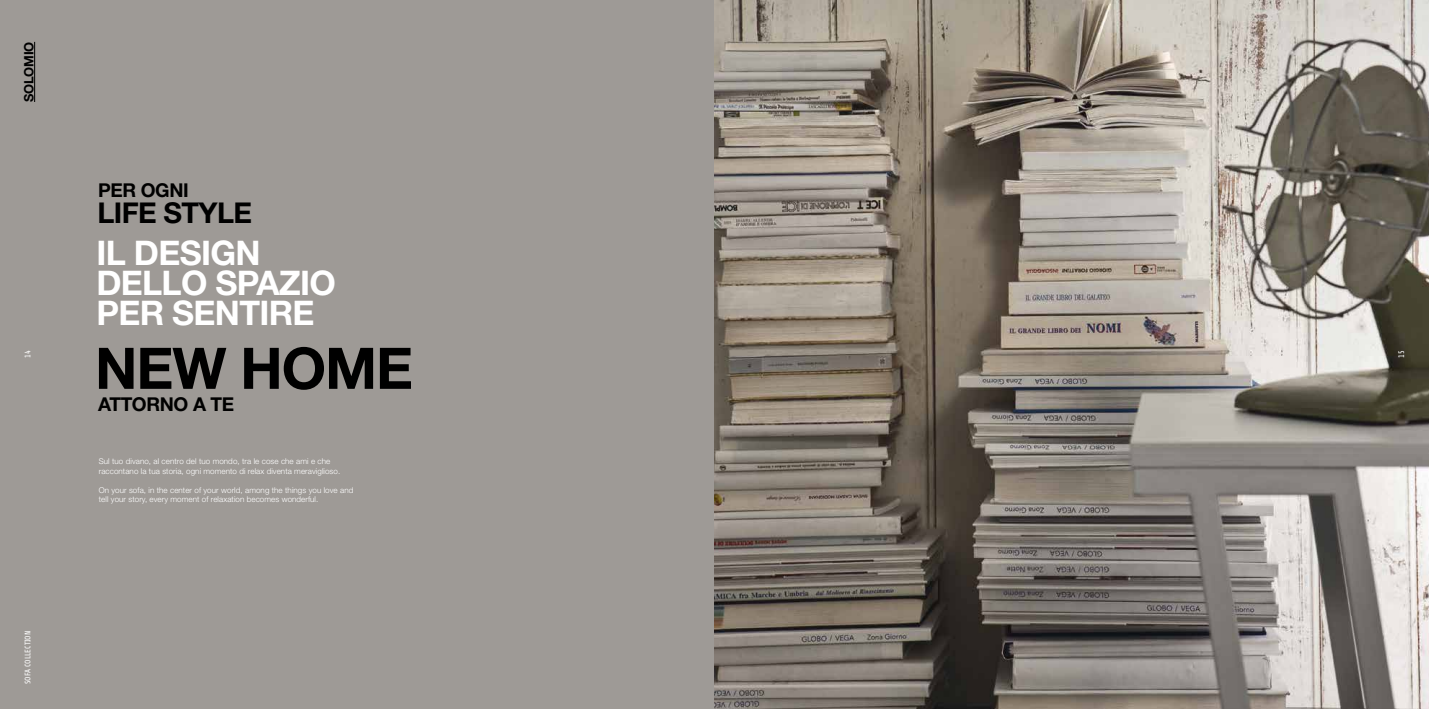
<style>
.page{position:relative;width:1429px;height:709px;background:#fff}
.page>*{position:absolute;margin:0;border:0;box-sizing:border-box;transform-origin:0 0}
.t1{font:700 57.4px "Helvetica Neue LT Std";letter-spacing:-.02em;color:#000}
.t2{font:700 33.9px/30px "Helvetica Neue LT Std";letter-spacing:-.02em;color:#fff}
.t3{font:700 28.7px "Helvetica Neue LT Std";letter-spacing:-.02em;color:#000}
.t4{font:700 19.1px "Helvetica Neue LT Std";letter-spacing:-.02em;color:#000}
.t5{font:700 12.9px "Helvetica Neue LT Std";letter-spacing:-.02em;color:#000}
.t6{font:300 8px/9.5px "Helvetica Neue LT Std";letter-spacing:.01em;color:#fff}
.t7{font:8px "Share";color:#fff}
</style>
<div class="page">
<div style="left:0;top:0;width:714px;height:709px;background:#9e9a96"></div>
<img style="left:714px;top:0;width:715px;height:709px">
<hr style="left:34px;top:42px;width:1px;height:60px;background:#000">
<h3 class="t5" style="left:21px;top:102px;width:62px;rotate:-90deg">SOLOMIO</h3>
<p class="t7" style="left:24px;top:358px;width:9px;rotate:-90deg">14</p>
<p class="t7" style="left:24px;top:684px;width:55px;rotate:-90deg">SOFA COLLECTION</p>
<h3 class="t4" style="left:98px;top:178px;width:92px">PER OGNI</h3>
<h3 class="t3" style="left:97px;top:194px;width:156px">LIFE STYLE</h3>
<h2 class="t2" style="left:96px;top:237px;width:241px">IL DESIGN<br>DELLO SPAZIO<br>PER SENTIRE</h2>
<h1 class="t1" style="left:95px;top:333px;width:320px">NEW HOME</h1>
<h3 class="t4" style="left:98px;top:393px;width:138px">ATTORNO A TE</h3>
<p class="t6" style="left:99px;top:456px;width:243px">Sul tuo divano, al centro del tuo mondo, tra le cose che ami e che raccontano la tua storia, ogni momento di relax diventa meraviglioso.</p>
<p class="t6" style="left:99px;top:485px;width:256px">On your sofa, in the center of your world, among the things you love and tell your story, every moment of relaxation becomes wonderful.</p>
<p class="t7" style="left:1397px;top:358px;width:9px;rotate:-90deg">15</p>
</div>
